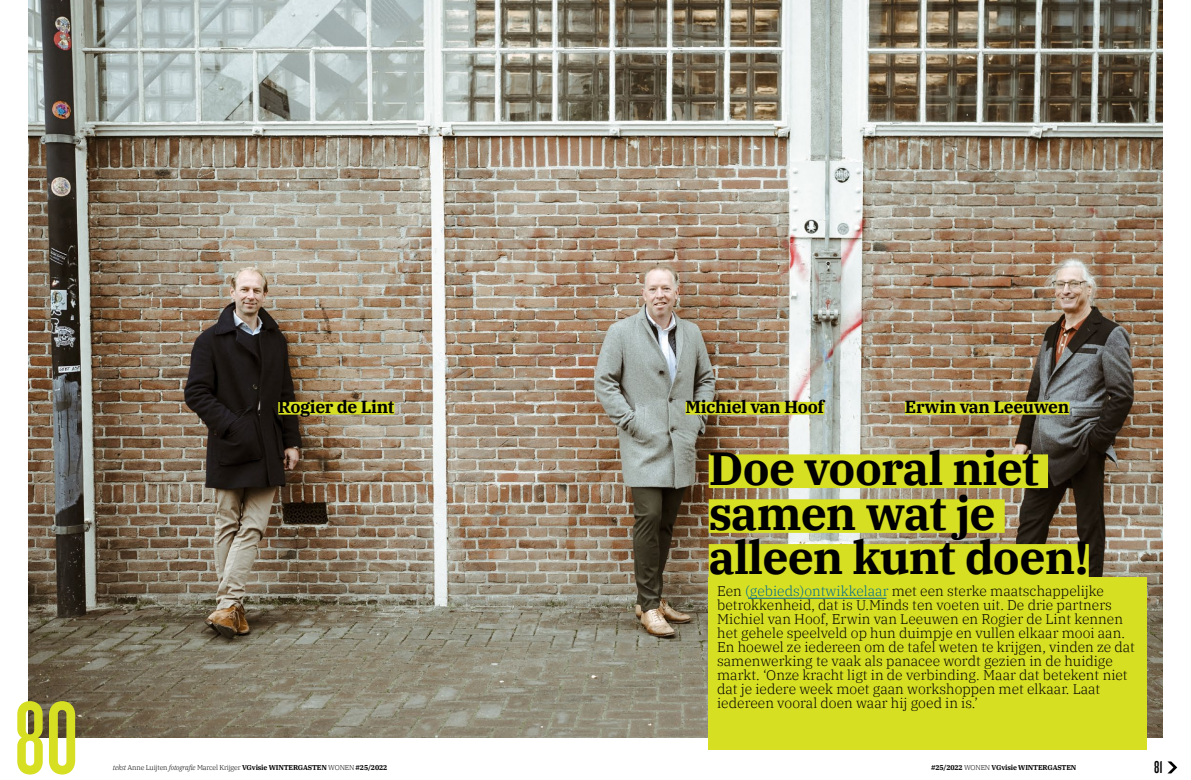
<style>
.page{position:relative;width:1191px;height:780px;background:#fff}
.page>*{position:absolute;margin:0;border:0;box-sizing:border-box;transform-origin:0 0}
.t1{font:107px "Knockout HTF47 Bantamweight";color:#d7df23}
.t2{font:700 46.2px/44.8px "IBM Plex Serif";letter-spacing:-.02em;color:#000}
.t3{font:18px "Knockout HTF47 Bantamweight";color:#000}
.t4{font:700 17.4px "IBM Plex Serif";letter-spacing:-.02em;color:#000}
.t5{font:300 14px/14px "IBM Plex Serif";color:#000}
.t6{font:300 7px "IBM Plex Serif";letter-spacing:-.02em;color:#000}
.t7{font:700 7px "IBM Plex Serif";letter-spacing:-.02em;color:#000}
.s1{font-style:italic}
.s2{font-weight:700}
.s3{color:#006991}
.s4{font-weight:300}
</style>
<div class="page">
<img style="left:29px;top:0;width:1133px;height:737px">
<svg style="left:1167px;top:761px;width:10px;height:12px"></svg>
<div style="left:708px;top:576px;width:439px;height:173px;background:#d7df23"></div>
<div style="left:708px;top:454px;width:340px;height:34px;background:#d7df23"></div>
<div style="left:708px;top:499px;width:296px;height:34px;background:#d7df23"></div>
<div style="left:708px;top:544px;width:380px;height:33px;background:#d7df23"></div>
<div style="left:278px;top:402px;width:116px;height:12px;background:#d7df23"></div>
<div style="left:905px;top:402px;width:164px;height:12px;background:#d7df23"></div>
<div style="left:685px;top:402px;width:139px;height:12px;background:#d7df23"></div>
<hr style="left:748px;top:598px;width:138px;height:1px;background:#006991">
<h1 class="t1" style="left:14px;top:685px;width:66px">80</h1>
<p class="t4" style="left:278px;top:393px;width:118px">Rogier de Lint</p>
<p class="t4" style="left:685px;top:393px;width:140px">Michiel van Hoof</p>
<p class="t4" style="left:905px;top:393px;width:166px">Erwin van Leeuwen</p>
<h2 class="t2" style="left:708px;top:442px;width:381px">Doe vooral niet samen wat je alleen kunt doen!</h2>
<p class="t6" style="left:113px;top:762px;width:276px"><span class="s1">tekst</span> Anne Luijten <span class="s1">fotografie</span> Marcel Krijger <span class="s2">VGvisie wintergasten</span> WONEN <span class="s2">#25/2022</span></p>
<p class="t5" style="left:717px;top:583px;width:419px">Een <span class="s3">(gebieds)ontwikkelaar</span> met een sterke maatschappelijke betrokkenheid, dat is U.Minds ten voeten uit. De drie partners Michiel van Hoof, Erwin van Leeuwen en Rogier de Lint kennen het gehele speelveld op hun duimpje en vullen elkaar mooi aan.<br>En hoewel ze iedereen om de tafel weten te krijgen, vinden ze dat samenwerking te vaak als panacee wordt gezien in de huidige markt. ‘Onze kracht ligt in de verbinding. Maar dat betekent niet dat je iedere week moet gaan workshoppen met elkaar. Laat iedereen vooral doen waar hij goed in is.’</p>
<p class="t7" style="left:931px;top:761px;width:147px">#25/2022 <span class="s4">WONEN</span> VGvisie wintergasten</p>
<p class="t3" style="left:1154px;top:758px;width:10px">81</p>
</div>
